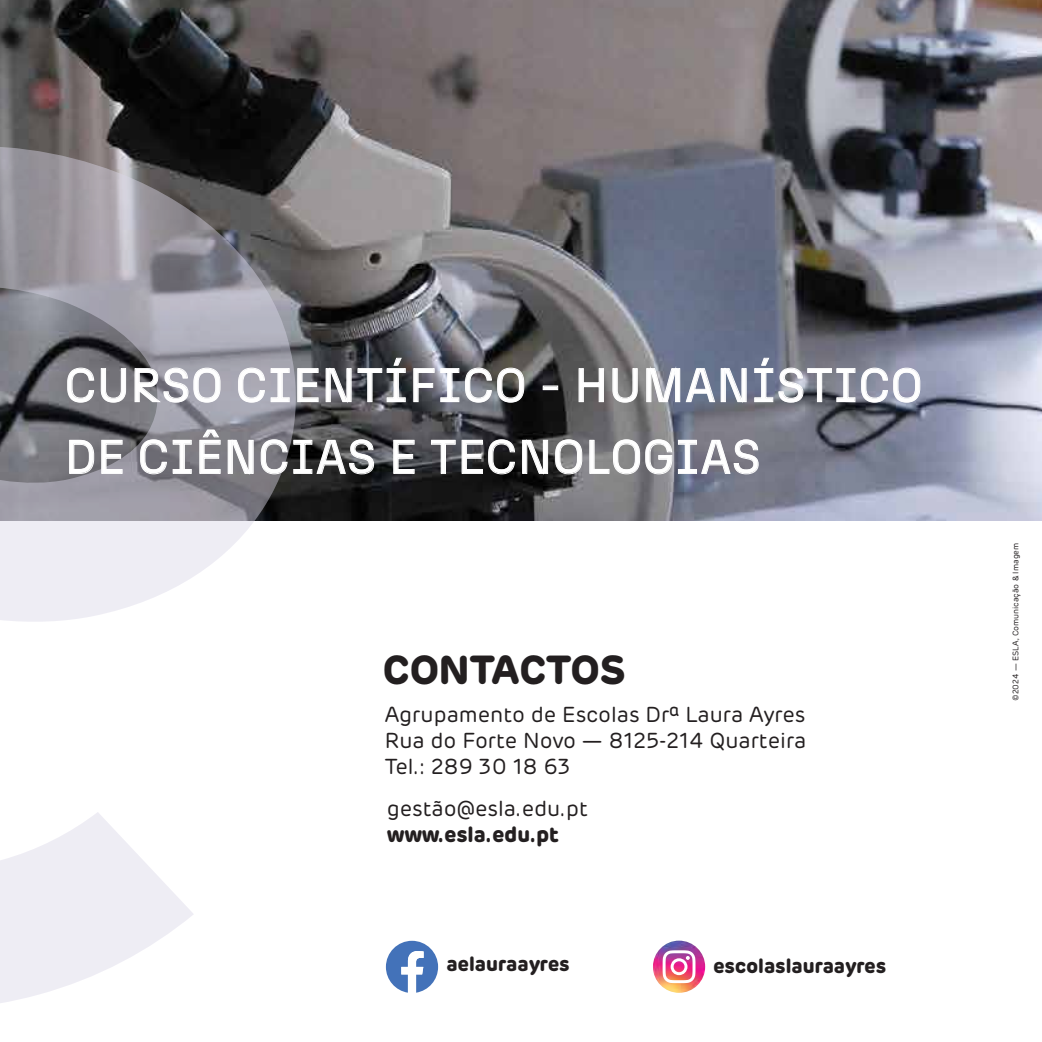
<style>
.page{position:relative;width:1042px;height:1042px;background:#fff}
.page>*{position:absolute;margin:0;border:0;box-sizing:border-box;transform-origin:0 0}
.t1{font:47.25px/71.8px "N27";letter-spacing:.01em;color:#fff}
.t2{font:700 40.07px "Rubrik";color:#231f20}
.t3{font:21.7px/25.9px "Rubrik";color:#231f20;text-align:justify}
.t4{font:700 21.7px "Rubrik";color:#231f20}
.t5{font:700 20.3px "Rubrik";color:#231f20}
.t6{font:8.22px "Rubrik";color:#231f20}
</style>
<div class="page">
<img style="left:0;top:0;width:1042px;height:521px">
<img style="left:653px;top:940px;width:52px;height:53px;border-radius:26px">
<svg style="left:662px;top:950px;width:33px;height:33px"></svg>
<svg style="left:386px;top:941px;width:52px;height:52px"></svg>
<svg style="left:0;top:1px;width:296px;height:1002px"></svg>
<svg style="left:67px;top:367px;width:59px;height:36px;background:#8c8b90"></svg>
<svg style="left:134px;top:367px;width:87px;height:36px;background:#a1a1a9"></svg>
<svg style="left:238px;top:367px;width:52px;height:36px;background:#b6b6c0"></svg>
<svg style="left:297px;top:368px;width:22px;height:34px"></svg>
<svg style="left:325px;top:357px;width:81px;height:48px;background:#595a5f"></svg>
<svg style="left:413px;top:367px;width:111px;height:36px;background:#78797e"></svg>
<div style="left:543px;top:385px;width:15px;height:5px;border:1px solid #fff"></div>
<svg style="left:578px;top:368px;width:26px;height:34px"></svg>
<svg style="left:612px;top:368px;width:26px;height:35px"></svg>
<svg style="left:646px;top:363px;width:101px;height:42px;background:#868e9f"></svg>
<svg style="left:754px;top:357px;width:166px;height:46px;background:#8c909f"></svg>
<svg style="left:69px;top:439px;width:26px;height:35px"></svg>
<svg style="left:101px;top:439px;width:22px;height:35px"></svg>
<svg style="left:140px;top:439px;width:52px;height:36px;background:#88878d"></svg>
<svg style="left:199px;top:429px;width:22px;height:45px"></svg>
<svg style="left:227px;top:437px;width:27px;height:40px"></svg>
<svg style="left:260px;top:438px;width:114px;height:37px;background:#5e5e60"></svg>
<svg style="left:393px;top:439px;width:22px;height:35px"></svg>
<svg style="left:431px;top:439px;width:84px;height:36px;background:#4d4d51"></svg>
<svg style="left:522px;top:437px;width:26px;height:40px"></svg>
<svg style="left:555px;top:439px;width:27px;height:36px"></svg>
<svg style="left:589px;top:438px;width:170px;height:37px;background:#8f8e96"></svg>
<h1 class="t1" style="left:65px;top:349px;width:859px">CURSO CIENTÍFICO - HUMANÍSTICO<br>DE CIÊNCIAS E TECNOLOGIAS</h1>
<h2 class="t2" style="left:382px;top:644px;width:245px">CONTACTOS</h2>
<p class="t3" style="left:385px;top:701px;width:423px">Agrupamento de Escolas Drª Laura Ayres Rua do Forte Novo — 8125-214 Quarteira Tel.: 289 30 18 63</p>
<p class="t3" style="left:387px;top:796px;width:202px">gestão@esla.edu.pt</p>
<p class="t4" style="left:387px;top:821px;width:173px">www.esla.edu.pt</p>
<p class="t5" style="left:446px;top:951px;width:125px">aelauraayres</p>
<p class="t5" style="left:713px;top:952px;width:175px">escolaslauraayres</p>
<p class="t6" style="left:1011px;top:701px;width:160px;rotate:-90deg">©2024 — ESLA, Comunicação &amp; Imagem</p>
</div>
